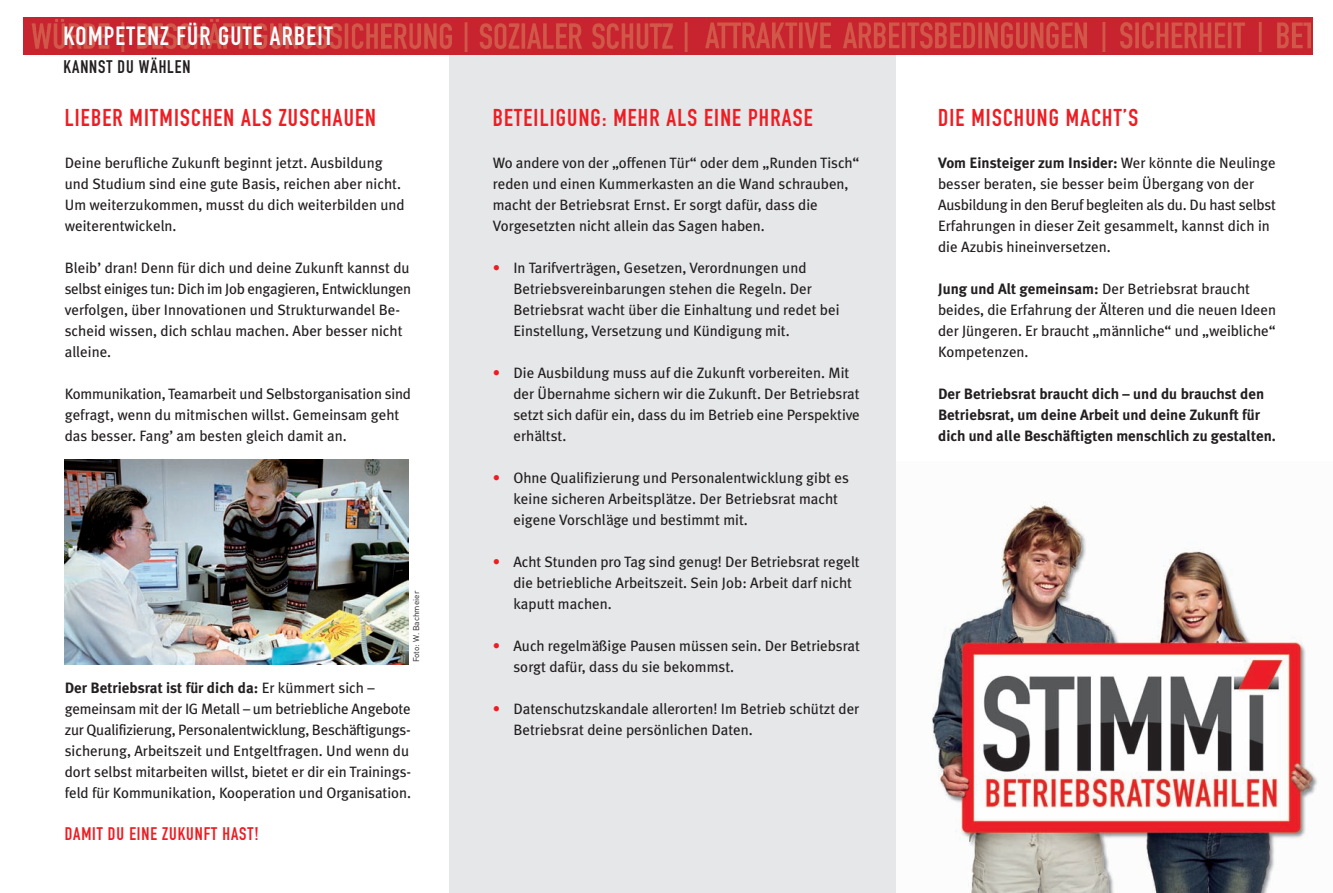
<style>
.page{position:relative;width:1333px;height:893px;background:#fff}
.page>*{position:absolute;margin:0;border:0;box-sizing:border-box;transform-origin:0 0}
.t1{font:25.95px "DIN Engschrift";letter-spacing:.05em;color:#fff}
.t2{font:24px "DIN Engschrift";letter-spacing:.05em;color:#ee1d23}
.t3{font:18px "DIN Engschrift";letter-spacing:.05em;color:#ee1d23}
.t4{font:18px "DIN Engschrift";letter-spacing:.05em;color:#231f20}
.t5{font:15px/21px "Meta Plus";color:#231f20}
.t6{font:700 15px/21px "Meta Plus";color:#231f20}
.t7{font:8.25px "DIN";color:#231f20}
.s1{font-weight:700}
.s2{color:#ee1d23}
</style>
<div class="page">
<img style="left:895px;top:462px;width:423px;height:431px">
<div style="left:449px;top:38px;width:446px;height:855px;background:#e6e7e9"></div>
<div style="left:24px;top:17px;width:1288px;height:38px;background:#c82430"></div>
<img style="left:31px;top:19px;width:657px;height:33px">
<img style="left:705px;top:22px;width:605px;height:30px">
<img style="left:65px;top:459px;width:344px;height:205px">
<h1 class="t1" style="left:64px;top:27px;width:270px">KOMPETENZ FÜR GUTE ARBEIT</h1>
<p class="t4" style="left:64px;top:61px;width:128px">KANNST DU WÄHLEN</p>
<h2 class="t2" style="left:65px;top:109px;width:312px">LIEBER MITMISCHEN ALS ZUSCHAUEN</h2>
<p class="t5" style="left:65px;top:153px;width:341px">Deine berufliche Zukunft beginnt jetzt. Ausbildung und Studium sind eine gute Basis, reichen aber nicht.<br>Um weiterzukommen, musst du dich weiterbilden und weiterentwickeln.</p>
<p class="t5" style="left:65px;top:258px;width:348px">Bleib’ dran! Denn für dich und deine Zukunft kannst du selbst einiges tun: Dich im Job engagieren, Entwicklungen verfolgen, über Innovationen und Strukturwandel Be&shy;scheid wissen, dich schlau machen. Aber besser nicht alleine.</p>
<p class="t5" style="left:65px;top:384px;width:348px">Kommunikation, Teamarbeit und Selbstorganisation sind gefragt, wenn du mitmischen willst. Gemeinsam geht das besser. Fang’ am besten gleich damit an.</p>
<p class="t7" style="left:413px;top:662px;width:73px;rotate:-90deg">Foto: W. Bachmeier</p>
<p class="t5" style="left:65px;top:678px;width:348px"><span class="s1">Der Betriebsrat ist für dich da:</span> Er kümmert sich – gemeinsam mit der IG Metall – um betriebliche Angebote zur Qualifizierung, Personalentwicklung, Beschäftigungs&shy;sicherung, Arbeitszeit und Entgeltfragen. Und wenn du dort selbst mitarbeiten willst, bietet er dir ein Trainings&shy;feld für Kommunikation, Kooperation und Organisation.</p>
<p class="t3" style="left:65px;top:827px;width:195px">DAMIT DU EINE ZUKUNFT HAST!</p>
<h2 class="t2" style="left:492px;top:109px;width:321px">BETEILIGUNG: MEHR ALS EINE PHRASE</h2>
<p class="t5" style="left:492px;top:153px;width:368px">Wo andere von der „offenen Tür“ oder dem „Runden Tisch“ reden und einen Kummerkasten an die Wand schrauben, macht der Betriebsrat Ernst. Er sorgt dafür, dass die Vorgesetzten nicht allein das Sagen haben.</p>
<p class="t5" style="left:513px;top:258px;width:327px;text-indent:-21px"><span class="s2">•</span> In Tarifverträgen, Gesetzen, Verordnungen und Betriebsvereinbarungen stehen die Regeln. Der Betriebsrat wacht über die Einhaltung und redet bei Einstellung, Versetzung und Kündigung mit.</p>
<p class="t5" style="left:513px;top:363px;width:348px;text-indent:-21px"><span class="s2">•</span> Die Ausbildung muss auf die Zukunft vorbereiten. Mit der Übernahme sichern wir die Zukunft. Der Betriebsrat setzt sich dafür ein, dass du im Betrieb eine Perspektive erhältst.</p>
<p class="t5" style="left:513px;top:468px;width:337px;text-indent:-21px"><span class="s2">•</span> Ohne Qualifizierung und Personalentwicklung gibt es keine sicheren Arbeitsplätze. Der Betriebsrat macht eigene Vorschläge und bestimmt mit.</p>
<p class="t5" style="left:513px;top:552px;width:348px;text-indent:-21px"><span class="s2">•</span> Acht Stunden pro Tag sind genug! Der Betriebsrat regelt die betriebliche Arbeitszeit. Sein Job: Arbeit darf nicht kaputt machen.</p>
<p class="t5" style="left:513px;top:636px;width:348px;text-indent:-21px"><span class="s2">•</span> Auch regelmäßige Pausen müssen sein. Der Betriebsrat sorgt dafür, dass du sie bekommst.</p>
<p class="t5" style="left:513px;top:699px;width:347px;text-indent:-21px"><span class="s2">•</span> Datenschutzskandale allerorten! Im Betrieb schützt der<br>Betriebsrat deine persönlichen Daten.</p>
<h2 class="t2" style="left:937px;top:109px;width:202px">DIE MISCHUNG MACHT’S</h2>
<p class="t5" style="left:937px;top:153px;width:339px"><span class="s1">Vom Einsteiger zum Insider:</span> Wer könnte die Neulinge besser beraten, sie besser beim Übergang von der Ausbildung in den Beruf begleiten als du. Du hast selbst Erfahrungen in dieser Zeit gesammelt, kannst dich in die Azubis hineinversetzen.</p>
<p class="t5" style="left:937px;top:279px;width:339px"><span class="s1">Jung und Alt gemeinsam:</span> Der Betriebsrat braucht beides, die Erfahrung der Älteren und die neuen Ideen der Jüngeren. Er braucht „männliche“ und „weibliche“ Kompetenzen.</p>
<p class="t6" style="left:937px;top:384px;width:339px">Der Betriebsrat braucht dich – und du brauchst den<br>Betriebsrat, um deine Arbeit und deine Zukunft für dich und alle Beschäftigten menschlich zu gestalten.</p>
</div>
